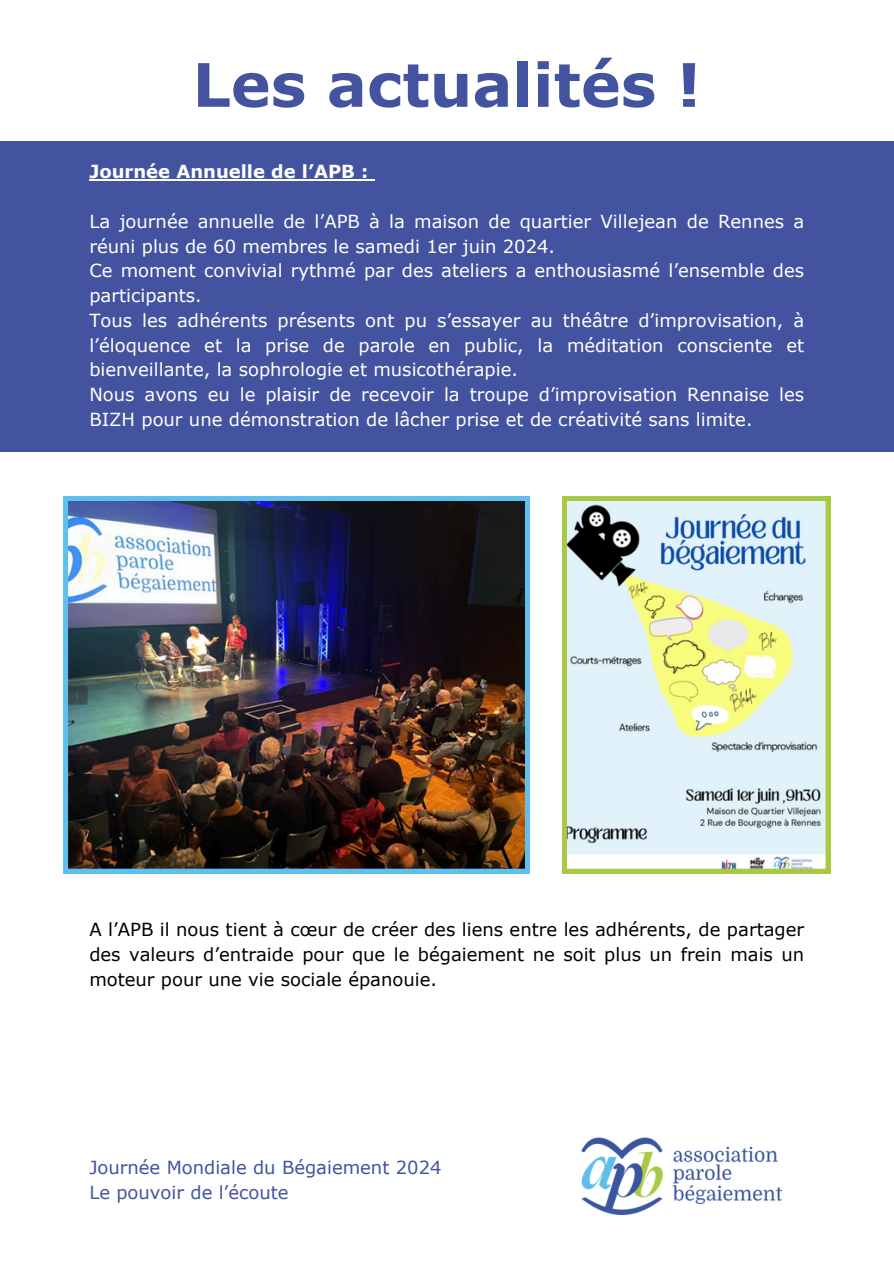
<style>
.page{position:relative;width:894px;height:1264px;background:#fff}
.page>*{position:absolute;margin:0;border:0;box-sizing:border-box;transform-origin:0 0}
.t1{font:700 60px "Verdana";color:#4353a0}
.t2{font:18px/24.8px "Verdana";color:#fff}
.t3{font:18px/24.8px "Verdana";color:#000;text-align:justify}
.t4{font:18px "Verdana";color:#4353a0}
.t5{font:700 18px "Verdana";color:#fff}
</style>
<div class="page">
<div style="left:0;top:141px;width:893px;height:311px;background:#4353a0"></div>
<img style="left:64px;top:496px;width:465px;height:377px">
<svg style="left:562px;top:496px;width:267px;height:377px"></svg>
<hr style="left:89px;top:179px;width:279px;height:1px;background:#fff">
<img style="left:581px;top:1137px;width:202px;height:78px">
<p class="t1" style="left:192px;top:46px;width:510px">Les actualités !</p>
<p class="t5" style="left:89px;top:160px;width:280px">Journée Annuelle de l’APB :</p>
<p class="t2" style="left:89px;top:208px;width:716px">La journée annuelle de l’APB à la maison de quartier Villejean de Rennes a réuni plus de 60 membres le samedi 1er juin 2024.</p>
<p class="t2" style="left:89px;top:258px;width:716px">Ce moment convivial rythmé par des ateliers a enthousiasmé l’ensemble des participants.</p>
<p class="t2" style="left:89px;top:307px;width:716px;text-align:justify">Tous les adhérents présents ont pu s’essayer au théâtre d’improvisation, à l’éloquence et la prise de parole en public, la méditation consciente et bienveillante, la sophrologie et musicothérapie.</p>
<p class="t2" style="left:89px;top:381px;width:716px">Nous avons eu le plaisir de recevoir la troupe d’improvisation Rennaise les<br>BIZH pour une démonstration de lâcher prise et de créativité sans limite.</p>
<p class="t3" style="left:89px;top:916px;width:716px">A l’APB il nous tient à cœur de créer des liens entre les adhérents, de partager des valeurs d’entraide pour que le bégaiement ne soit plus un frein mais un moteur pour une vie sociale épanouie.</p>
<p class="t4" style="left:89px;top:1155px;width:353px">Journée Mondiale du Bégaiement 2024</p>
<p class="t4" style="left:89px;top:1180px;width:201px">Le pouvoir de l’écoute</p>
</div>
